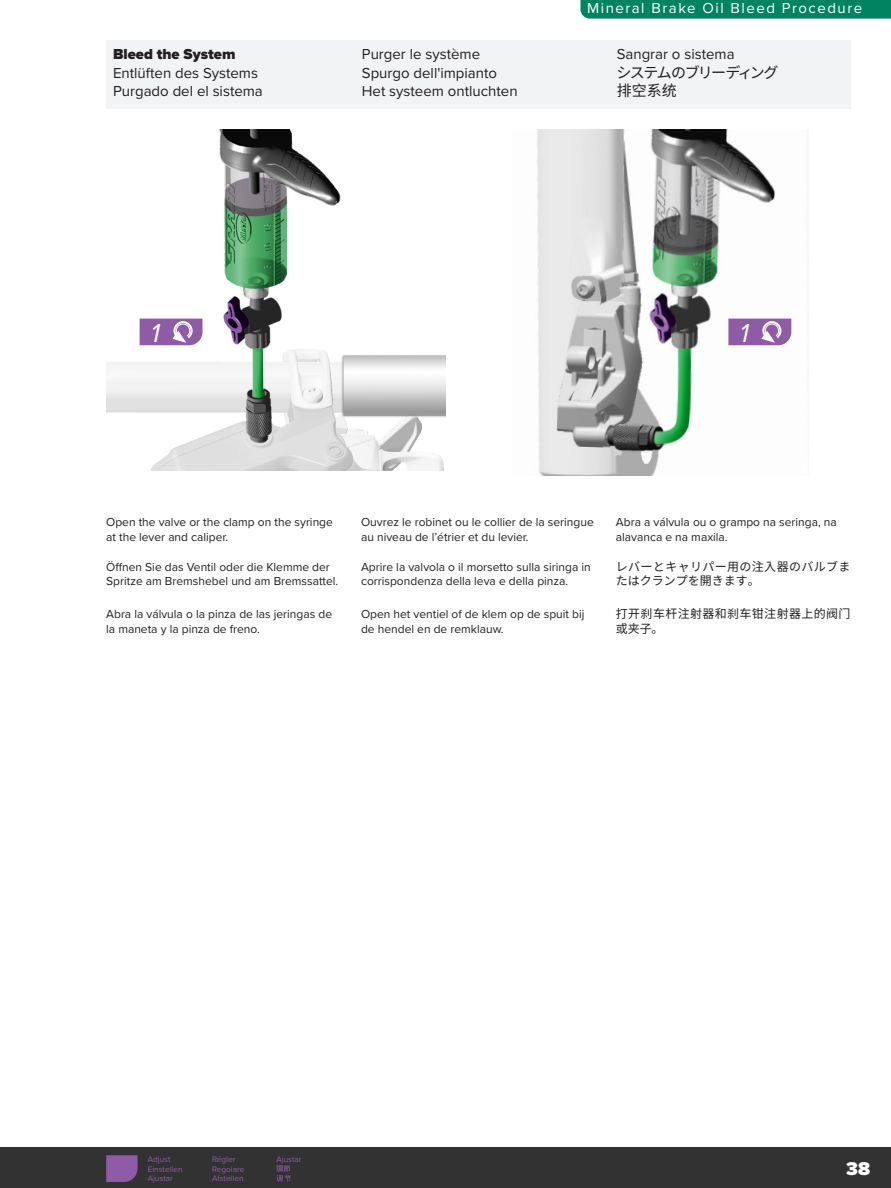
<style>
.page{position:relative;width:891px;height:1188px;background:#fff}
.page>*{position:absolute;margin:0;border:0;box-sizing:border-box;transform-origin:0 0}
.t1{font:italic 27px "Proxima Nova";color:#fff}
.t2{font:900 19.2px "Proxima Nova";color:#fff}
.SubHeader_Proxima_No{font:15px "Proxima Nova";color:#231f20}
.t3{font:15px "Proxima Nova";letter-spacing:.1em;color:#fff}
.SubHeader_Proxima_No-2{font:900 15px "Proxima Nova";color:#231f20}
.SubHeader_Proxima_No-3{font:15px "Noto Sans CJ Kjp";letter-spacing:-.115em;color:#231f20}
.SubHeader_Proxima_No-4{font:15px "Noto Sans CJ Ksc";color:#231f20}
.User_Manual_Text_-_N{font:12px/14.4px "Proxima Nova";color:#231f20}
.j-bodytext{font:12px/14.4px "Noto Sans CJ Kjp";letter-spacing:.03em;color:#231f20}
.c-bodytext{font:12px/14.4px "Noto Sans CJ Ksc";letter-spacing:.03em;color:#231f20}
.t4{font:8.25px "Proxima Nova";color:#905ba6}
</style>
<div class="page">
<div style="left:580px;top:0;width:311px;height:19px;background:#008361"></div>
<div style="left:0;top:1148px;width:891px;height:40px;background:#323232"></div>
<img style="left:106px;top:130px;width:340px;height:340px">
<svg style="left:276px;top:1165px;width:15px;height:17px"></svg>
<svg style="left:106px;top:1155px;width:32px;height:27px"></svg>
<div style="left:106px;top:40px;width:744px;height:69px;background:#f2f3f4"></div>
<img style="left:537px;top:130px;width:255px;height:346px">
<svg style="left:140px;top:319px;width:62px;height:26px;background:#9e6fb1"></svg>
<svg style="left:728px;top:319px;width:63px;height:26px;background:#9e70b1"></svg>
<p class="t3" style="left:587px;top:-3px;width:277px">Mineral Brake Oil Bleed Procedure</p>
<p class="SubHeader_Proxima_No-2" style="left:113px;top:43px;width:124px">Bleed the System</p>
<p class="SubHeader_Proxima_No" style="left:362px;top:43px;width:120px">Purger le système</p>
<p class="SubHeader_Proxima_No" style="left:617px;top:43px;width:119px">Sangrar o sistema</p>
<p class="SubHeader_Proxima_No" style="left:113px;top:62px;width:146px">Entlüften des Systems</p>
<p class="SubHeader_Proxima_No" style="left:362px;top:62px;width:137px">Spurgo dell'impianto</p>
<p class="SubHeader_Proxima_No-3" style="left:617px;top:64px;width:164px">システムのブリーディング</p>
<p class="SubHeader_Proxima_No" style="left:113px;top:80px;width:151px">Purgado del el sistema</p>
<p class="SubHeader_Proxima_No" style="left:362px;top:80px;width:157px">Het systeem ontluchten</p>
<p class="SubHeader_Proxima_No-4" style="left:617px;top:82px;width:61px">排空系统</p>
<p class="t1" style="left:150px;top:313px;width:19px">1</p>
<p class="t1" style="left:738px;top:313px;width:19px">1</p>
<p class="User_Manual_Text_-_N" style="left:106px;top:515px;width:228px">Open the valve or the clamp on the syringe at the lever and caliper.</p>
<p class="User_Manual_Text_-_N" style="left:361px;top:515px;width:234px">Ouvrez le robinet ou le collier de la seringue au niveau de l’étrier et du levier.</p>
<p class="User_Manual_Text_-_N" style="left:616px;top:515px;width:223px">Abra a válvula ou o grampo na seringa, na alavanca e na maxila.</p>
<p class="User_Manual_Text_-_N" style="left:106px;top:559px;width:234px">Öffnen Sie das Ventil oder die Klemme der<br>Spritze am Bremshebel und am Bremssattel.</p>
<p class="User_Manual_Text_-_N" style="left:361px;top:559px;width:231px">Aprire la valvola o il morsetto sulla siringa in corrispondenza della leva e della pinza.</p>
<p class="j-bodytext" style="left:616px;top:559px;width:236px">レバーとキャリパー用の注入器のバルブまたはクランプを開きます。</p>
<p class="User_Manual_Text_-_N" style="left:106px;top:607px;width:227px">Abra la válvula o la pinza de las jeringas de la maneta y la pinza de freno.</p>
<p class="User_Manual_Text_-_N" style="left:361px;top:607px;width:225px">Open het ventiel of de klem op de spuit bij de hendel en de remklauw.</p>
<p class="c-bodytext" style="left:616px;top:607px;width:236px">打开刹车杆注射器和刹车钳注射器上的阀门或夹子。</p>
<p class="t4" style="left:148px;top:1153px;width:24px">Adjust</p>
<p class="t4" style="left:212px;top:1153px;width:25px">Régler</p>
<p class="t4" style="left:276px;top:1153px;width:27px">Ajustar</p>
<p class="t4" style="left:148px;top:1163px;width:36px">Einstellen</p>
<p class="t4" style="left:212px;top:1163px;width:34px">Regolare</p>
<p class="t4" style="left:148px;top:1173px;width:27px">Ajustar</p>
<p class="t4" style="left:212px;top:1173px;width:33px">Afstellen</p>
<h2 class="t2" style="left:846px;top:1154px;width:25px">38</h2>
</div>
